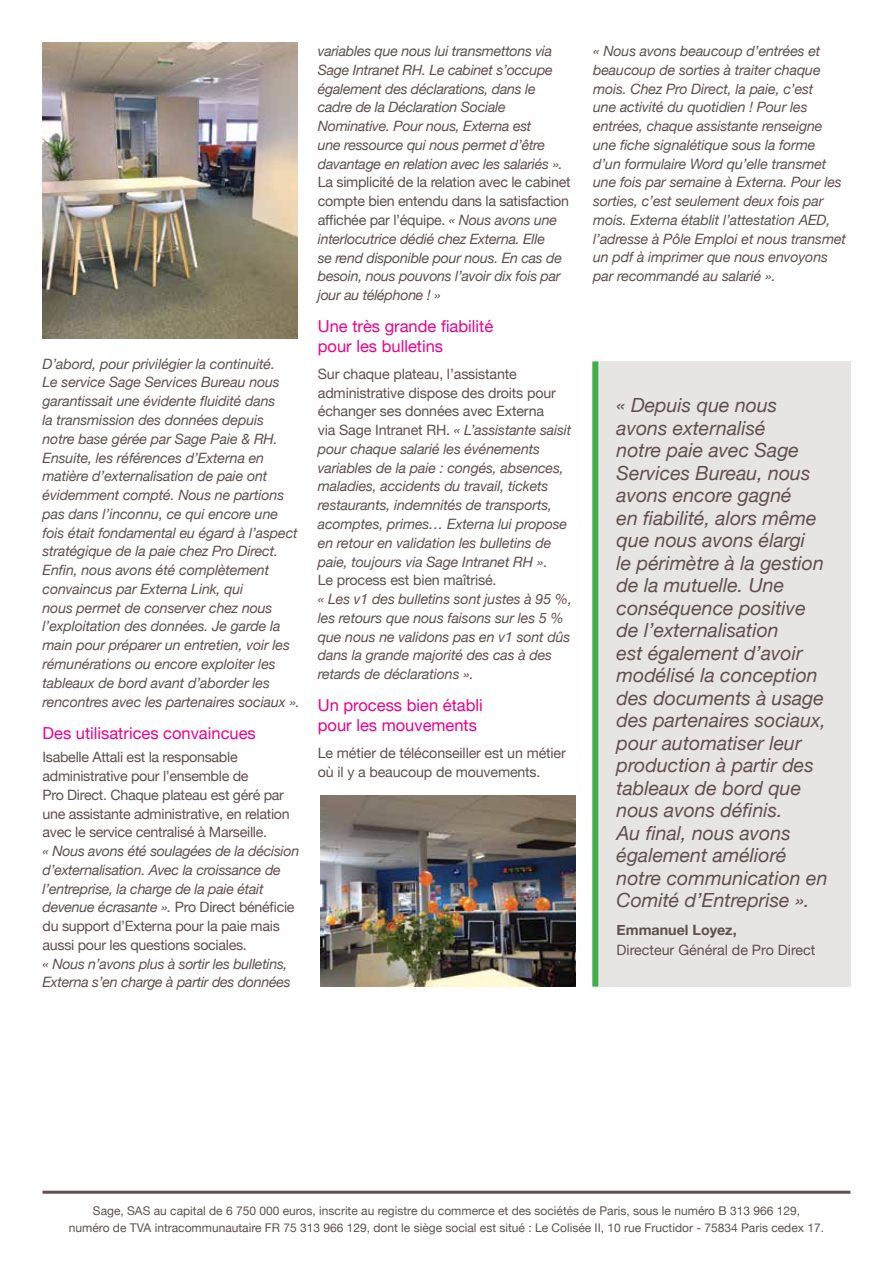
<style>
.page{position:relative;width:893px;height:1263px;background:#fff}
.page>*{position:absolute;margin:0;border:0;box-sizing:border-box;transform-origin:0 0}
.t1{font:italic 19.5px/22.5px "Helvetica Neue";color:#60504d}
.t2{font:16.5px/19.5px "Helvetica Neue";color:#ec008c}
.t3{font:italic 14.25px/18.8px "Helvetica Neue";letter-spacing:-.01em;color:#60504d}
.t4{font:14.25px/18.8px "Helvetica Neue";letter-spacing:-.02em;color:#60504d}
.t5{font:14.25px "Helvetica Neue";color:#60504d}
.t6{font:700 14.25px "Helvetica Neue";color:#60504d}
.t7{font:12px/16.5px "Helvetica Neue";color:#60504d;text-align:center}
.s1{font-style:normal}
</style>
<div class="page">
<hr style="left:43px;top:1191px;width:807px;height:3px;background:#60504d">
<div style="left:595px;top:361px;width:255px;height:625px;background:#e7e5e4"></div>
<div style="left:592px;top:361px;width:6px;height:625px;background:#41ad49"></div>
<img style="left:43px;top:43px;width:255px;height:295px">
<img style="left:320px;top:795px;width:255px;height:191px">
<p class="t3" style="left:43px;top:355px;width:259px">D’abord, pour privilégier la continuité.<br>Le service Sage Services Bureau nous garantissait une évidente fluidité dans<br>la transmission des données depuis<br>notre base gérée par Sage Paie &amp; RH.<br>Ensuite, les références d’Externa en matière d’externalisation de paie ont évidemment compté. Nous ne partions pas dans l’inconnu, ce qui encore une fois était fondamental eu égard à l’aspect stratégique de la paie chez Pro Direct.<br>Enfin, nous avons été complètement convaincus par Externa Link, qui<br>nous permet de conserver chez nous l’exploitation des données. Je garde la main pour préparer un entretien, voir les rémunérations ou encore exploiter les tableaux de bord avant d’aborder les rencontres avec les partenaires sociaux ».</p>
<p class="t2" style="left:43px;top:725px;width:215px">Des utilisatrices convaincues</p>
<p class="t4" style="left:43px;top:749px;width:249px">Isabelle Attali est la responsable administrative pour l’ensemble de<br>Pro Direct. Chaque plateau est géré par une assistante administrative, en relation avec le service centralisé à Marseille.</p>
<p class="t3" style="left:43px;top:842px;width:258px">« Nous avons été soulagées de la décision d’externalisation. Avec la croissance de l’entreprise, la charge de la paie était devenue écrasante ». <span class="s1">Pro Direct bénéficie du support d’Externa pour la paie mais aussi pour les questions sociales.</span></p>
<p class="t3" style="left:43px;top:955px;width:250px">« Nous n’avons plus à sortir les bulletins,<br>Externa s’en charge à partir des données</p>
<p class="t3" style="left:318px;top:43px;width:246px">variables que nous lui transmettons via Sage Intranet RH. Le cabinet s’occupe également des déclarations, dans le cadre de la Déclaration Sociale Nominative. Pour nous, Externa est<br>une ressource qui nous permet d’être davantage en relation avec les salariés ».</p>
<p class="t3" style="left:318px;top:174px;width:254px"><span class="s1">La simplicité de la relation avec le cabinet compte bien entendu dans la satisfaction affichée par l’équipe.</span> « Nous avons une interlocutrice dédié chez Externa. Elle<br>se rend disponible pour nous. En cas de besoin, nous pouvons l’avoir dix fois par jour au téléphone ! »</p>
<p class="t2" style="left:318px;top:317px;width:177px">Une très grande fiabilité pour les bulletins</p>
<p class="t3" style="left:318px;top:365px;width:255px"><span class="s1">Sur chaque plateau, l’assistante administrative dispose des droits pour échanger ses données avec Externa<br>via Sage Intranet RH.</span> « L’assistante saisit pour chaque salarié les événements variables de la paie : congés, absences, maladies, accidents du travail, tickets restaurants, indemnités de transports, acomptes, primes… Externa lui propose en retour en validation les bulletins de paie, toujours via Sage Intranet RH »<span class="s1">.<br>Le process est bien maîtrisé.</span></p>
<p class="t3" style="left:318px;top:590px;width:256px">« Les v1 des bulletins sont justes à 95 %, les retours que nous faisons sur les 5 % que nous ne validons pas en v1 sont dûs dans la grande majorité des cas à des retards de déclarations ».</p>
<p class="t2" style="left:318px;top:697px;width:167px">Un process bien établi pour les mouvements</p>
<p class="t4" style="left:318px;top:744px;width:249px">Le métier de téléconseiller est un métier où il y a beaucoup de mouvements.</p>
<p class="t3" style="left:593px;top:43px;width:254px">« Nous avons beaucoup d’entrées et beaucoup de sorties à traiter chaque mois. Chez Pro Direct, la paie, c’est<br>une activité du quotidien ! Pour les entrées, chaque assistante renseigne une fiche signalétique sous la forme d’un formulaire Word qu’elle transmet une fois par semaine à Externa. Pour les sorties, c’est seulement deux fois par mois. Externa établit l’attestation AED, l’adresse à Pôle Emploi et nous transmet un pdf à imprimer que nous envoyons par recommandé au salarié ».</p>
<p class="t1" style="left:617px;top:395px;width:212px">« Depuis que nous avons externalisé<br>notre paie avec Sage<br>Services Bureau, nous avons encore gagné<br>en fiabilité, alors même que nous avons élargi<br>le périmètre à la gestion de la mutuelle. Une conséquence positive de l’externalisation<br>est également d’avoir modélisé la conception des documents à usage des partenaires sociaux, pour automatiser leur production à partir des tableaux de bord que nous avons définis.<br>Au final, nous avons également amélioré notre communication en<br>Comité d’Entreprise ».</p>
<p class="t6" style="left:617px;top:919px;width:122px">Emmanuel Loyez,</p>
<p class="t5" style="left:617px;top:939px;width:200px">Directeur Général de Pro Direct</p>
<p class="t7" style="left:69px;top:1203px;width:757px">Sage, SAS au capital de 6 750 000 euros, inscrite au registre du commerce et des sociétés de Paris, sous le numéro B 313 966 129,<br>numéro de TVA intracommunautaire FR 75 313 966 129, dont le siège social est situé : Le Colisée II, 10 rue Fructidor - 75834 Paris cedex 17.</p>
</div>
